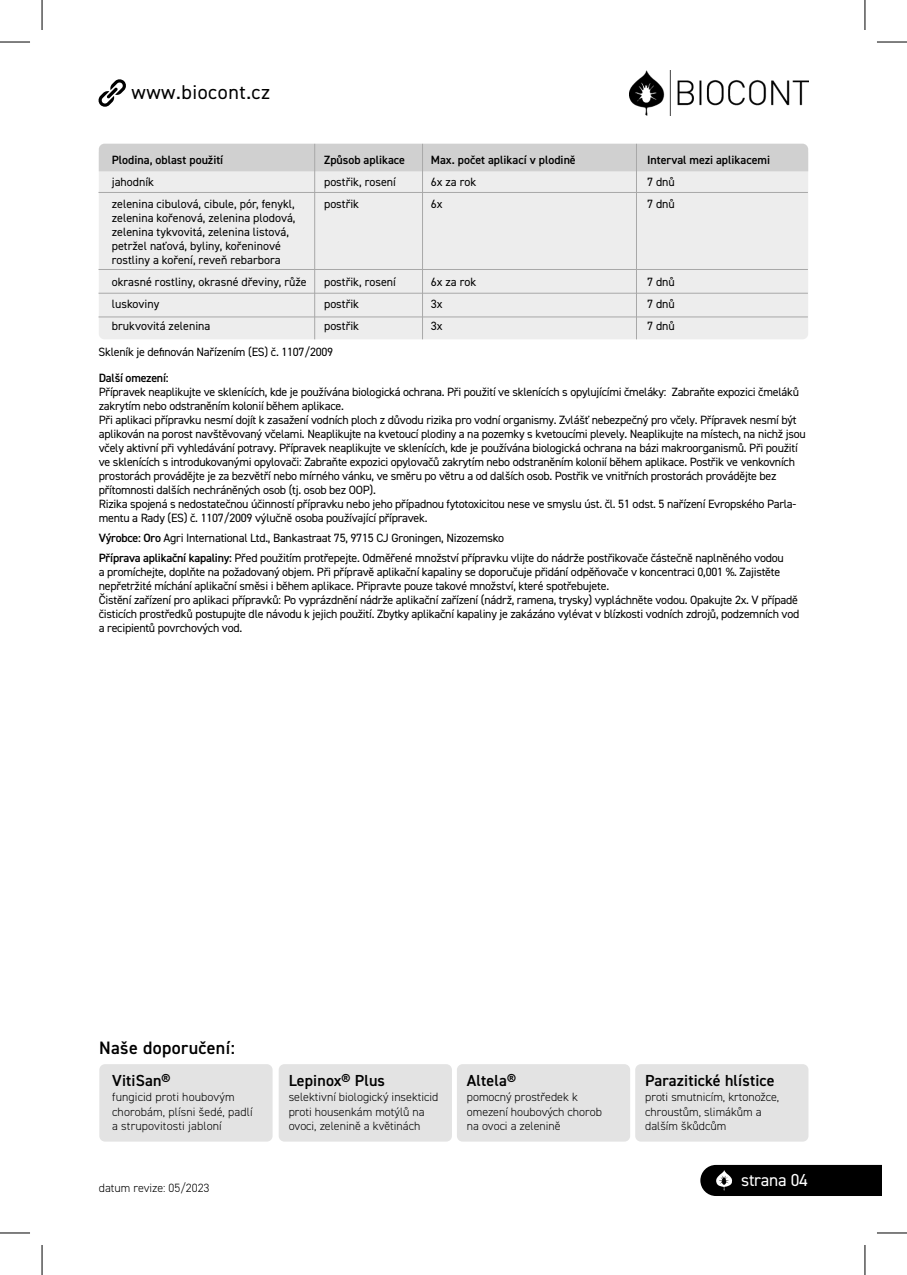
<style>
.page{position:relative;width:907px;height:1275px;background:#fff}
.page>*{position:absolute;margin:0;border:0;box-sizing:border-box;transform-origin:0 0}
.t1{font:20px "DIN2014";letter-spacing:.03em;color:#000}
.t2{font:600 18px "DIN2014";letter-spacing:.02em;color:#000}
.t3{font:17.4px "DIN2014";letter-spacing:-.01em;color:#fff}
.t4{font:600 16px "DIN2014";letter-spacing:.01em;color:#000}
.t5{font:12px/14px "DIN2014";letter-spacing:-.02em;color:#000}
.t6{font:12px/22px "DIN2014";color:#000}
.t7{font:300 12px/14.4px "DIN2014";color:#000}
.t8{font:600 12px "DIN2014";color:#000}
.t9{font:600 12px "DIN2014";letter-spacing:-.02em;color:#000}
.s1{font-weight:600}
</style>
<div class="page">
<img style="left:629px;top:70px;width:179px;height:46px">
<svg style="left:98px;top:79px;width:28px;height:28px"></svg>
<div style="left:700px;top:1165px;width:181px;height:31px;background:#000"></div>
<div style="left:99px;top:171px;width:708px;height:168px;background:#ededed"></div>
<div style="left:99px;top:144px;width:708px;height:27px;background:#d0d0d0"></div>
<hr style="left:314px;top:144px;width:1px;height:195px;background:#a8a8a8">
<hr style="left:422px;top:144px;width:1px;height:195px;background:#a8a8a8">
<hr style="left:635px;top:144px;width:1px;height:195px;background:#a8a8a8">
<hr style="left:98px;top:192px;width:709px;height:1px;background:#a8a8a8">
<hr style="left:98px;top:269px;width:709px;height:1px;background:#a8a8a8">
<hr style="left:98px;top:293px;width:709px;height:1px;background:#a8a8a8">
<hr style="left:98px;top:316px;width:709px;height:1px;background:#a8a8a8">
<div style="left:99px;top:1064px;width:173px;height:77px;background:#e3e3e3;border-radius:6px"></div>
<div style="left:278px;top:1064px;width:173px;height:77px;background:#e3e3e3;border-radius:6px"></div>
<div style="left:456px;top:1064px;width:174px;height:77px;background:#e3e3e3;border-radius:6px"></div>
<div style="left:635px;top:1064px;width:173px;height:77px;background:#e3e3e3;border-radius:6px"></div>
<hr style="left:0;top:42px;width:30px;height:1px;background:#000">
<hr style="left:876px;top:42px;width:30px;height:1px;background:#000">
<hr style="left:0;top:1232px;width:30px;height:1px;background:#000">
<hr style="left:876px;top:1232px;width:30px;height:1px;background:#000">
<hr style="left:42px;top:0;width:1px;height:30px;background:#000">
<hr style="left:42px;top:1245px;width:1px;height:30px;background:#000">
<hr style="left:864px;top:0;width:1px;height:30px;background:#000">
<hr style="left:864px;top:1245px;width:1px;height:30px;background:#000">
<h1 class="t1" style="left:131px;top:80px;width:140px">www.biocont.cz</h1>
<p class="t8" style="left:112px;top:151px;width:113px">Plodina, oblast použití</p>
<p class="t6" style="left:112px;top:170px;width:184px">jahodník<br>zelenina cibulová, cibule, pór, fenykl,</p>
<p class="t6" style="left:112px;top:210px;width:185px;line-height:14px">zelenina kořenová, zelenina plodová, zelenina tykvovitá, zelenina listová, petržel naťová, byliny, kořeninové rostliny a koření, reveň rebarbora</p>
<p class="t6" style="left:112px;top:270px;width:196px">okrasné rostliny, okrasné dřeviny, růže luskoviny<br>brukvovitá zelenina</p>
<p class="t8" style="left:324px;top:151px;width:82px">Způsob aplikace</p>
<p class="t6" style="left:324px;top:170px;width:73px">postřik, rosení postřik</p>
<p class="t6" style="left:324px;top:270px;width:73px">postřik, rosení postřik postřik</p>
<p class="t5" style="left:99px;top:344px;width:236px">Skleník je definován Nařízením (ES) č. 1107/2009</p>
<p class="t8" style="left:430px;top:151px;width:146px">Max. počet aplikací v plodině</p>
<p class="t8" style="left:646px;top:151px;width:125px">Interval mezi aplikacemi</p>
<p class="t5" style="left:430px;top:174px;width:47px">6x za rok</p>
<p class="t5" style="left:646px;top:174px;width:29px">7 dnů</p>
<p class="t5" style="left:430px;top:196px;width:13px">6x</p>
<p class="t5" style="left:646px;top:196px;width:29px">7 dnů</p>
<p class="t5" style="left:430px;top:274px;width:47px">6x za rok</p>
<p class="t5" style="left:646px;top:274px;width:29px">7 dnů</p>
<p class="t5" style="left:430px;top:296px;width:13px">3x</p>
<p class="t5" style="left:646px;top:296px;width:29px">7 dnů</p>
<p class="t5" style="left:430px;top:318px;width:13px">3x</p>
<p class="t5" style="left:646px;top:318px;width:29px">7 dnů</p>
<p class="t9" style="left:99px;top:369px;width:71px">Další omezení:</p>
<p class="t5" style="left:99px;top:384px;width:708px">Přípravek neaplikujte ve sklenících, kde je používána biologická ochrana. Při použití ve sklenících s opylujícími čmeláky: Zabraňte expozici čmeláků zakrytím nebo odstraněním kolonií během aplikace.<br>Při aplikaci přípravku nesmí dojít k zasažení vodních ploch z důvodu rizika pro vodní organismy. Zvlášť nebezpečný pro včely. Přípravek nesmí být aplikován na porost navštěvovaný včelami. Neaplikujte na kvetoucí plodiny a na pozemky s kvetoucími plevely. Neaplikujte na místech, na nichž jsou včely aktivní při vyhledávání potravy. Přípravek neaplikujte ve sklenících, kde je používána biologická ochrana na bázi makroorganismů. Při použití ve sklenících s introdukovanými opylovači: Zabraňte expozici opylovačů zakrytím nebo odstraněním kolonií během aplikace. Postřik ve venkovních prostorách provádějte je za bezvětří nebo mírného vánku, ve směru po větru a od dalších osob. Postřik ve vnitřních prostorách provádějte bez přítomnosti dalších nechráněných osob (tj. osob bez OOP).<br>Rizika spojená s nedostatečnou účinností přípravku nebo jeho případnou fytotoxicitou nese ve smyslu úst. čl. 51 odst. 5 nařízení Evropského Parla&shy;mentu a Rady (ES) č. 1107/2009 výlučně osoba používající přípravek.</p>
<p class="t5" style="left:99px;top:527px;width:686px;line-height:20px"><span class="s1">Výrobce: Oro</span> Agri International Ltd., Bankastraat 75, 9715 CJ Groningen, Nizozemsko<br><span class="s1">Příprava aplikační kapaliny:</span> Před použitím protřepejte. Odměřené množství přípravku vlijte do nádrže postřikovače částečně naplněného vodou</p>
<p class="t5" style="left:99px;top:564px;width:701px">a promíchejte, doplňte na požadovaný objem. Při přípravě aplikační kapaliny se doporučuje přidání odpěňovače v koncentraci 0,001 %. Zajistěte nepřetržité míchání aplikační směsi i během aplikace. Připravte pouze takové množství, které spotřebujete.<br>Čistění zařízení pro aplikaci přípravků: Po vyprázdnění nádrže aplikační zařízení (nádrž, ramena, trysky) vypláchněte vodou. Opakujte 2x. V případě čisticích prostředků postupujte dle návodu k jejich použití. Zbytky aplikační kapaliny je zakázáno vylévat v blízkosti vodních zdrojů, podzemních vod a recipientů povrchových vod.</p>
<h2 class="t2" style="left:99px;top:1036px;width:137px">Naše doporučení:</h2>
<h3 class="t4" style="left:112px;top:1069px;width:60px">VitiSan®</h3>
<h3 class="t4" style="left:288px;top:1069px;width:98px">Lepinox® Plus</h3>
<h3 class="t4" style="left:466px;top:1069px;width:51px">Altela®</h3>
<h3 class="t4" style="left:645px;top:1069px;width:131px">Parazitické hlístice</h3>
<p class="t7" style="left:112px;top:1090px;width:142px">fungicid proti houbovým chorobám, plísni šedé, padlí a strupovitosti jabloní</p>
<p class="t7" style="left:288px;top:1090px;width:151px">selektivní biologický insekticid proti housenkám motýlů na ovoci, zelenině a květinách</p>
<p class="t7" style="left:466px;top:1090px;width:136px">pomocný prostředek k omezení houbových chorob na ovoci a zelenině</p>
<p class="t7" style="left:645px;top:1090px;width:135px">proti smutnicím, krtonožce, chroustům, slimákům a dalším škůdcům</p>
<p class="t7" style="left:99px;top:1180px;width:112px">datum revize: 05/2023</p>
<h3 class="t3" style="left:740px;top:1169px;width:68px">strana 04</h3>
</div>
